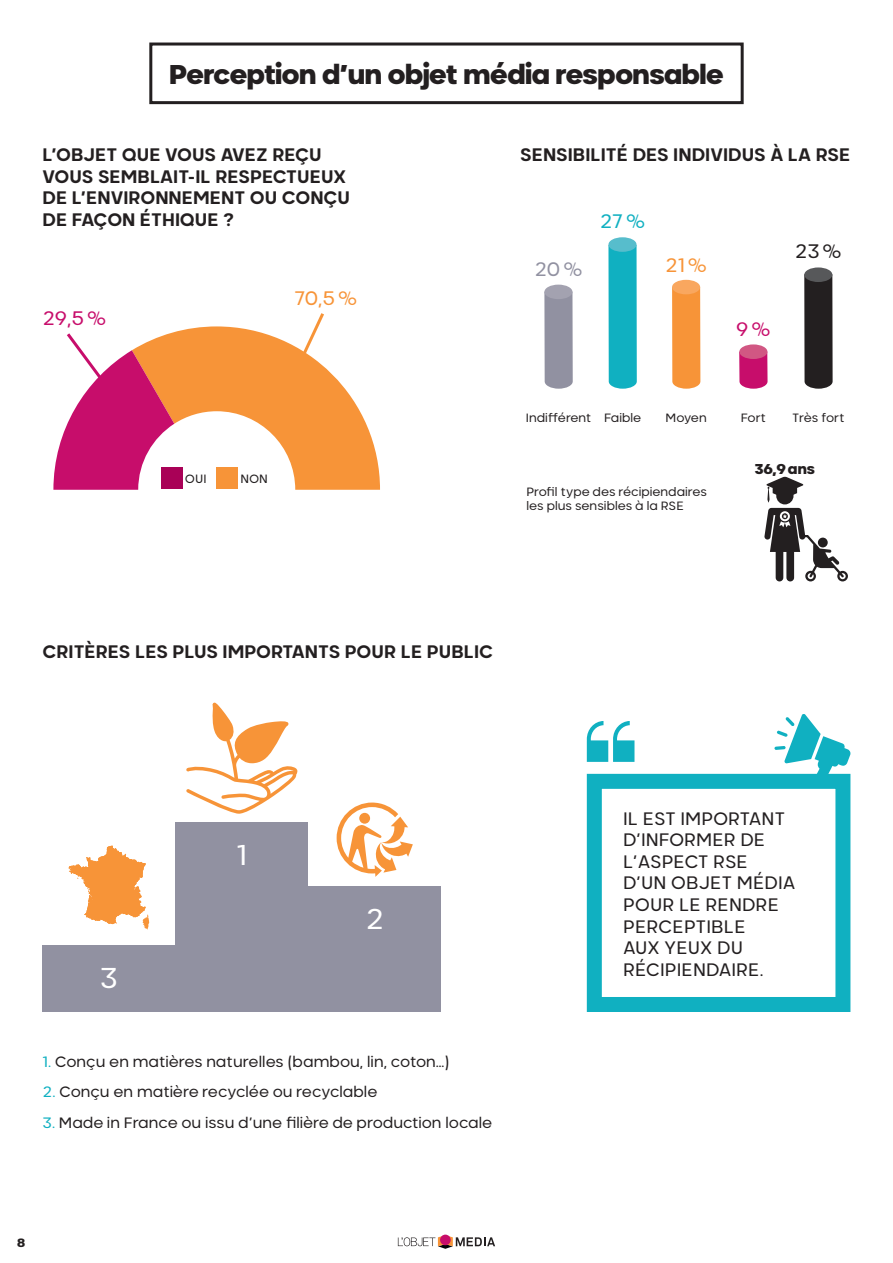
<style>
.page{position:relative;width:893px;height:1263px;background:#fff}
.page>*{position:absolute;margin:0;border:0;box-sizing:border-box;transform-origin:0 0}
.t1{font:28.65px "Neometric";color:#fff}
.t2{font:27px "Neometric Alt Black";letter-spacing:-.02em;color:#231f20}
.t3{font:19.5px "Neometric";color:#f79438}
.t4{font:19.5px "Neometric";color:#c70d6b}
.t5{font:19.5px "Neometric";color:#9191a1}
.t6{font:19.5px "Neometric";color:#10b0c1}
.t7{font:19.5px "Neometric";color:#231f20}
.t8{font:700 18px/21.6px "Neometric Alt";color:#231f20}
.t9{font:18px/21.6px "Neometric";color:#231f20}
.t10{font:15px "Neometric";color:#231f20}
.t11{font:900 14.25px "Neometric";letter-spacing:.005em;color:#231f20}
.t12{font:12px/14.4px "Neometric";color:#231f20}
.t13{font:12px "Neometric";letter-spacing:-.02em;color:#231f20}
.t14{font:12px "Neometric Alt Black";color:#231f20}
.s1{color:#10b0c1}
</style>
<div class="page">
<div style="left:149px;top:43px;width:595px;height:61px;border:3px solid #231f20"></div>
<svg style="left:587px;top:721px;width:47px;height:41px"></svg>
<div style="left:587px;top:774px;width:263px;height:238px;border:15px solid #10b0c1"></div>
<svg style="left:774px;top:714px;width:76px;height:67px"></svg>
<svg style="left:53px;top:313px;width:327px;height:177px"></svg>
<div style="left:776px;top:487px;width:17px;height:17px;background:#231f20;border-radius:50%"></div>
<svg style="left:766px;top:477px;width:38px;height:25px"></svg>
<svg style="left:764px;top:508px;width:84px;height:73px"></svg>
<svg style="left:544px;top:292px;width:29px;height:97px;background:#9696a6"></svg>
<div style="left:544px;top:285px;width:28px;height:14px;background:#a3a2b0;border-radius:50%"></div>
<svg style="left:608px;top:245px;width:29px;height:144px;background:#1bb3c3"></svg>
<div style="left:608px;top:237px;width:28px;height:15px;background:#57bdcc;border-radius:50%"></div>
<div style="left:672px;top:289px;width:28px;height:100px;background:#f79438"></div>
<div style="left:672px;top:280px;width:28px;height:14px;background:#f9a75f;border-radius:50%"></div>
<svg style="left:739px;top:353px;width:28px;height:36px"></svg>
<div style="left:739px;top:344px;width:28px;height:15px;background:#d15783;border-radius:50%"></div>
<svg style="left:804px;top:274px;width:29px;height:115px;background:#2e2a2b"></svg>
<div style="left:804px;top:267px;width:28px;height:15px;background:#57585a;border-radius:50%"></div>
<div style="left:308px;top:886px;width:133px;height:126px;background:#9191a1"></div>
<svg style="left:337px;top:802px;width:76px;height:75px"></svg>
<div style="left:43px;top:945px;width:132px;height:67px;background:#9191a1"></div>
<svg style="left:69px;top:845px;width:80px;height:84px"></svg>
<div style="left:175px;top:822px;width:133px;height:190px;background:#9191a1"></div>
<svg style="left:186px;top:702px;width:111px;height:112px"></svg>
<svg style="left:397px;top:1234px;width:98px;height:15px"></svg>
<h2 class="t2" style="left:169px;top:56px;width:556px">Perception d’un objet média responsable</h2>
<p class="t8" style="left:43px;top:143px;width:309px">L’OBJET QUE VOUS AVEZ REÇU<br>VOUS SEMBLAIT-IL RESPECTUEUX<br>DE L’ENVIRONNEMENT OU CONÇU<br>DE FAÇON ÉTHIQUE ?</p>
<p class="t4" style="left:43px;top:305px;width:65px">29,5%</p>
<p class="t3" style="left:294px;top:285px;width:65px">70,5%</p>
<p class="t12" style="left:185px;top:471px;width:23px">OUI</p>
<p class="t12" style="left:241px;top:471px;width:29px">NON</p>
<p class="t8" style="left:520px;top:143px;width:332px">SENSIBILITÉ DES INDIVIDUS À LA RSE</p>
<p class="t5" style="left:534px;top:256px;width:50px">20%</p>
<p class="t6" style="left:600px;top:208px;width:47px">27%</p>
<p class="t3" style="left:665px;top:252px;width:43px">21%</p>
<p class="t12" style="left:526px;top:410px;width:67px">Indifférent</p>
<p class="t12" style="left:604px;top:410px;width:39px">Faible</p>
<p class="t12" style="left:666px;top:410px;width:43px">Moyen</p>
<p class="t12" style="left:526px;top:484px;width:182px">Profil type des récipiendaires les plus sensibles à la RSE</p>
<p class="t4" style="left:736px;top:316px;width:37px">9%</p>
<p class="t7" style="left:795px;top:238px;width:49px">23%</p>
<p class="t12" style="left:741px;top:410px;width:27px">Fort</p>
<p class="t13" style="left:792px;top:410px;width:54px">Très fort</p>
<p class="t11" style="left:755px;top:459px;width:62px">36,9ans</p>
<p class="t8" style="left:43px;top:640px;width:452px">CRITÈRES LES PLUS IMPORTANTS POUR LE PUBLIC</p>
<h1 class="t1" style="left:100px;top:958px;width:20px">3</h1>
<h1 class="t1" style="left:237px;top:835px;width:12px">1</h1>
<h1 class="t1" style="left:365px;top:899px;width:20px">2</h1>
<p class="t10" style="left:43px;top:1051px;width:409px"><span class="s1">1.</span> Conçu en matières naturelles (bambou, lin, coton…)</p>
<p class="t10" style="left:43px;top:1082px;width:336px"><span class="s1">2.</span> Conçu en matière recyclée ou recyclable</p>
<p class="t10" style="left:43px;top:1112px;width:451px"><span class="s1">3.</span> Made in France ou issu d’une filière de production locale</p>
<p class="t14" style="left:17px;top:1234px;width:10px">8</p>
<p class="t9" style="left:623px;top:807px;width:174px">IL EST IMPORTANT<br>D’INFORMER DE<br>L’ASPECT RSE<br>D’UN OBJET MÉDIA<br>POUR LE RENDRE<br>PERCEPTIBLE<br>AUX YEUX DU<br>RÉCIPIENDAIRE.</p>
</div>
